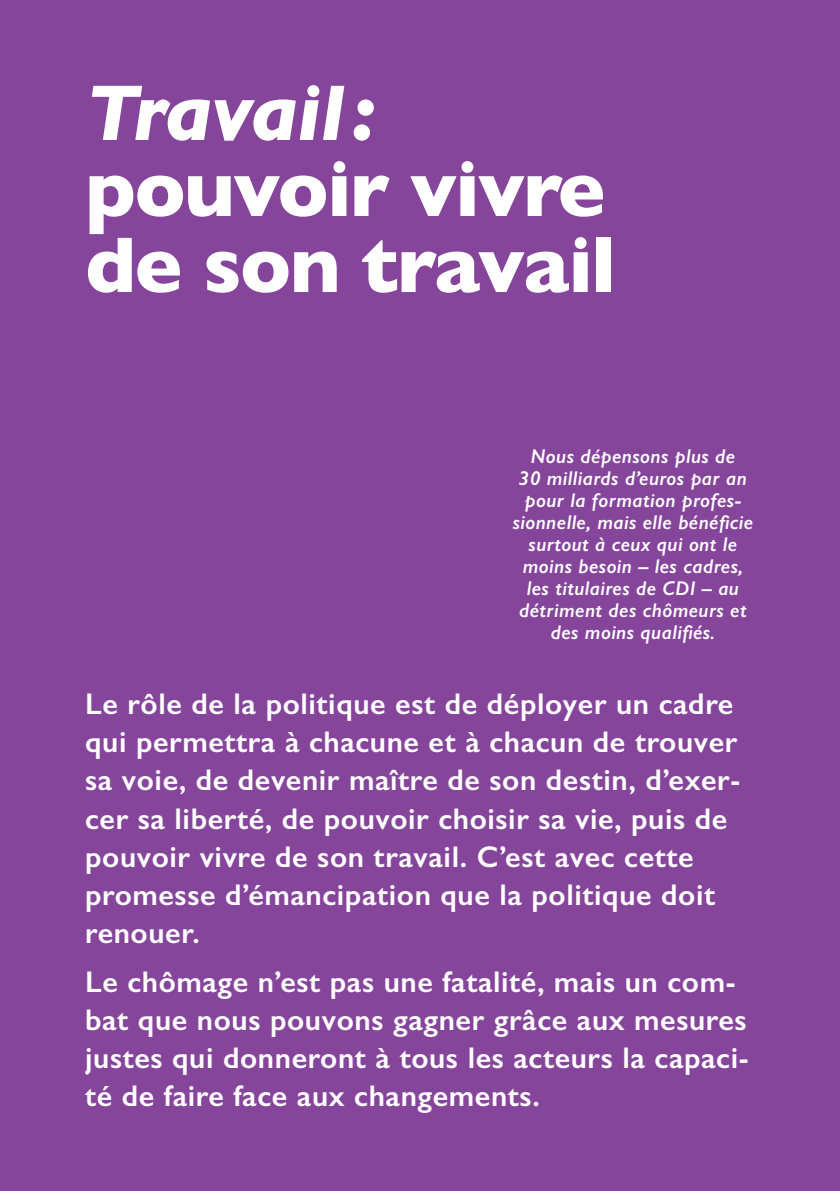
<style>
.page{position:relative;width:840px;height:1191px;background:#fff}
.page>*{position:absolute;margin:0;border:0;box-sizing:border-box;transform-origin:0 0}
.t1{font:700 80px/76px "Gill Sans";letter-spacing:-.02em;color:#fff}
.t2{font:italic 700 80px "Gill Sans";letter-spacing:-.025em;color:#fff}
.t3{font:600 30px/38px "Gill Sans";letter-spacing:.02em;color:#fff}
.t4{font:italic 600 20px/22px "Gill Sans";letter-spacing:.02em;color:#fff;text-align:center}
</style>
<div class="page">
<div style="left:0;top:0;width:839px;height:1191px;background:#85459b"></div>
<h1 class="t2" style="left:85px;top:66px;width:292px">Travail:</h1>
<h1 class="t1" style="left:85px;top:150px;width:532px">pouvoir vivre de son travail</h1>
<p class="t4" style="left:512px;top:444px;width:242px">Nous dépensons plus de<br>30 milliards d’euros par an pour la formation profes&shy;sionnelle, mais elle bénéficie surtout à ceux qui ont le moins besoin – les cadres, les titulaires de CDI – au détriment des chômeurs et des moins qualifiés.</p>
<p class="t3" style="left:85px;top:685px;width:656px">Le rôle de la politique est de déployer un cadre qui permettra à chacune et à chacun de trouver sa voie, de devenir maître de son destin, d’exer&shy;cer sa liberté, de pouvoir choisir sa vie, puis de pouvoir vivre de son travail. C’est avec cette promesse d’émancipation que la politique doit renouer.</p>
<p class="t3" style="left:85px;top:962px;width:664px">Le chômage n’est pas une fatalité, mais un com&shy;bat que nous pouvons gagner grâce aux mesures justes qui donneront à tous les acteurs la capaci&shy;té de faire face aux changements.</p>
</div>
